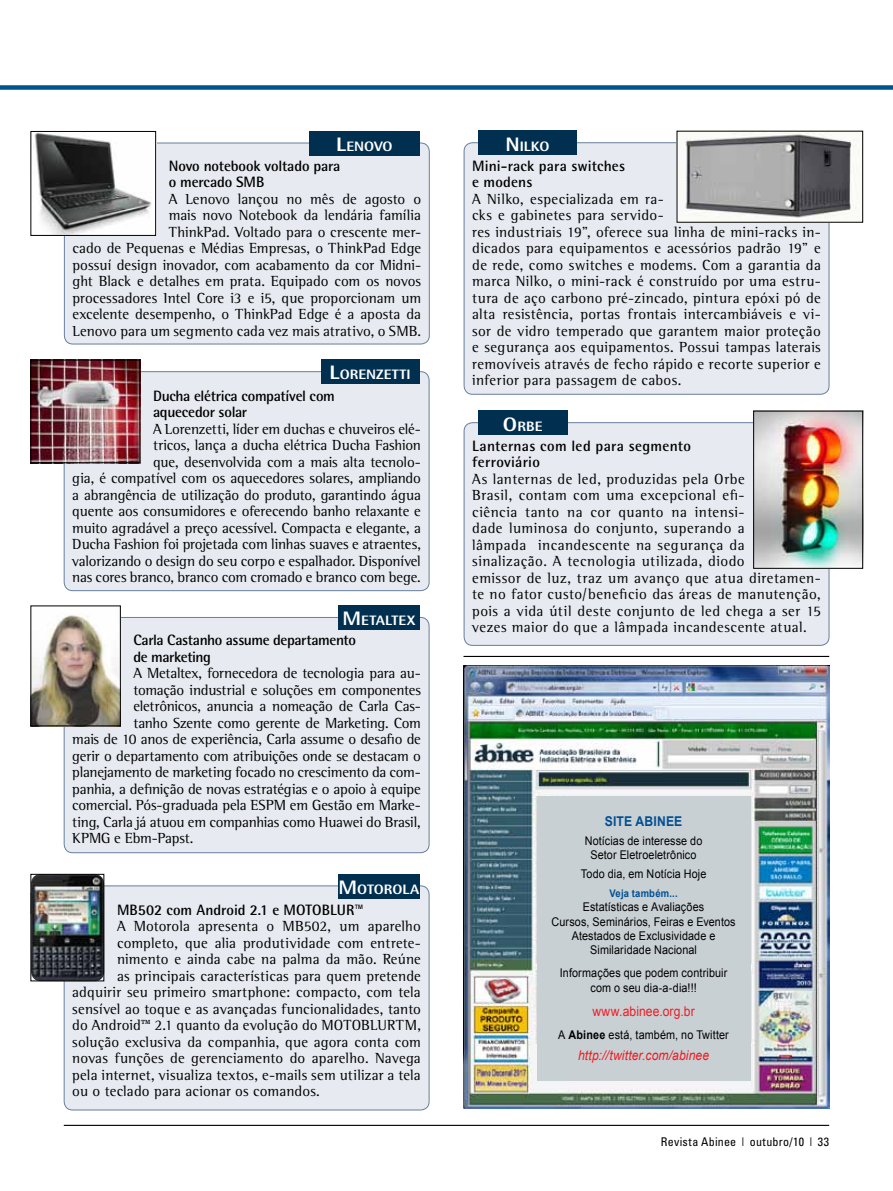
<style>
.page{position:relative;width:893px;height:1191px;background:#fff}
.page>*{position:absolute;margin:0;border:0;box-sizing:border-box;transform-origin:0 0}
.t1{font:800 19.5px "Rotis Semi Sans";color:#fff;scale:1.1 1}
.t2{font:15px/16.5px "Rotis Sem Serif";letter-spacing:.005em;color:#000;text-align:right}
.t3{font:15px/16.5px "Rotis Sem Serif";letter-spacing:.03em;color:#000}
.t4{font:15px "Rotis Sem Serif";letter-spacing:-.015em;color:#000}
.t5{font:700 15px/16.5px "Rotis Semi Sans";letter-spacing:-.005em;color:#000}
.t6{font:15px "Rotis Sem Serif";letter-spacing:-.02em;color:#000}
.t7{font:700 15px/16.5px "Rotis Semi Sans";letter-spacing:-.025em;color:#000}
.t8{font:700 15px/16.5px "Rotis Semi Sans";letter-spacing:.02em;color:#000}
.t9{font:800 13.65px "Rotis Semi Sans";color:#fff;scale:1.1 1}
.t10{font:italic 13.5px "Arial";letter-spacing:.005em;color:#ed1d24;scale:.9 1}
.t11{font:13.5px "Arial";letter-spacing:.01em;color:#ed1d24;scale:.9 1}
.t12{font:700 13.5px "Arial";letter-spacing:.015em;color:#004f93;scale:.9 1}
.t13{font:12px/14.4px "Arial";letter-spacing:.01em;color:#000;text-align:center;scale:.9 1}
.t14{font:condensed 12px "Univers";letter-spacing:.02em;color:#000}
.t15{font:700 10.5px "Arial";letter-spacing:.025em;color:#004f93;scale:.9 1}
.s1{font-size:19.5px}
.s2{font-weight:700}
</style>
<div class="page">
<div style="left:0;top:85px;width:893px;height:5px;background:#00548e"></div>
<hr style="left:64px;top:1124px;width:765px;height:2px;background:#000">
<img style="left:463px;top:665px;width:366px;height:443px">
<div style="left:64px;top:617px;width:365px;height:235px;background:#e7eaf0;border-radius:9px"></div>
<div style="left:64px;top:617px;width:365px;height:236px;border:1px solid #687f9d;border-radius:9px"></div>
<div style="left:464px;top:143px;width:365px;height:251px;background:#e7eaf0;border-radius:9px"></div>
<div style="left:464px;top:423px;width:365px;height:222px;background:#e7eaf0;border-radius:9px"></div>
<div style="left:464px;top:422px;width:365px;height:224px;border:1px solid #687f9d;border-radius:9px"></div>
<div style="left:338px;top:605px;width:82px;height:24px;background:#002f4f"></div>
<div style="left:478px;top:131px;width:99px;height:24px;background:#002f4f"></div>
<div style="left:478px;top:411px;width:89px;height:24px;background:#002f4f"></div>
<div style="left:64px;top:886px;width:365px;height:224px;background:#e7eaf0;border-radius:9px"></div>
<div style="left:64px;top:885px;width:365px;height:225px;border:1px solid #687f9d;border-radius:9px"></div>
<div style="left:338px;top:874px;width:82px;height:24px;background:#002f4f"></div>
<div style="left:64px;top:372px;width:365px;height:218px;background:#e7eaf0;border-radius:9px"></div>
<div style="left:64px;top:371px;width:365px;height:220px;border:1px solid #687f9d;border-radius:9px"></div>
<div style="left:321px;top:360px;width:99px;height:24px;background:#002f4f"></div>
<div style="left:64px;top:143px;width:365px;height:201px;background:#e7eaf0;border-radius:9px"></div>
<div style="left:64px;top:143px;width:366px;height:201px;border:1px solid #687f9d;border-radius:9px"></div>
<div style="left:309px;top:131px;width:111px;height:24px;background:#002f4f"></div>
<hr style="left:463px;top:656px;width:366px;height:1px;background:#000">
<div style="left:537px;top:796px;width:213px;height:284px;background:#c9d0d4"></div>
<img style="left:34px;top:133px;width:120px;height:101px">
<div style="left:30px;top:131px;width:126px;height:105px;border:1px solid #000"></div>
<img style="left:32px;top:362px;width:106px;height:99px">
<div style="left:30px;top:360px;width:110px;height:103px;border:1px solid #000"></div>
<img style="left:32px;top:614px;width:87px;height:110px">
<div style="left:30px;top:605px;width:91px;height:121px;border:1px solid #000"></div>
<img style="left:32px;top:876px;width:70px;height:103px">
<div style="left:30px;top:874px;width:74px;height:107px;border:1px solid #000"></div>
<img style="left:679px;top:133px;width:180px;height:88px">
<img style="left:755px;top:413px;width:106px;height:153px">
<div style="left:753px;top:411px;width:110px;height:157px;border:1px solid #000"></div>
<p class="t9" style="left:336px;top:138px;width:53px"><span class="s1">L</span>ENOVO</p>
<p class="t5" style="left:169px;top:157px;width:173px">Novo notebook voltado para o mercado SMB</p>
<p class="t2" style="left:72px;top:190px;width:350px">A Lenovo lançou no mês de agosto o<br>mais novo Notebook da lendária família<br>ThinkPad. Voltado para o crescente mer-<br>cado de Pequenas e Médias Empresas, o ThinkPad Edge possuí design inovador, com acabamento da cor Midni&shy;ght Black e detalhes em prata. Equipado com os novos processadores Intel Core i3 e i5, que proporcionam um excelente desempenho, o ThinkPad Edge é a aposta da Lenovo para um segmento cada vez mais atrativo, o SMB.</p>
<p class="t9" style="left:330px;top:366px;width:75px"><span class="s1">L</span>ORENZETTI</p>
<p class="t5" style="left:153px;top:387px;width:183px">Ducha elétrica compatível com aquecedor solar</p>
<p class="t2" style="left:72px;top:420px;width:350px">A Lorenzetti, líder em duchas e chuveiros elé-<br>tricos, lança a ducha elétrica Ducha Fashion<br>que, desenvolvida com a mais alta tecnolo-<br>gia, é compatível com os aquecedores solares, ampliando a abrangência de utilização do produto, garantindo água quente aos consumidores e oferecendo banho relaxante e muito agradável a preço acessível. Compacta e elegante, a Ducha Fashion foi projetada com linhas suaves e atraentes, valorizando o design do seu corpo e espalhador. Disponível nas cores branco, branco com cromado e branco com bege.</p>
<h1 class="t1" style="left:342px;top:606px;width:16px">M</h1>
<p class="t9" style="left:361px;top:612px;width:51px">ETALTEX</p>
<p class="t7" style="left:133px;top:631px;width:224px">Carla Castanho assume departamento de marketing</p>
<p class="t4" style="left:133px;top:664px;width:289px">A Metaltex, fornecedora de tecnologia para au-</p>
<p class="t4" style="left:133px;top:681px;width:289px">tomação industrial e soluções em componentes</p>
<p class="t4" style="left:133px;top:697px;width:289px">eletrônicos, anuncia a nomeação de Carla Cas-</p>
<p class="t6" style="left:133px;top:714px;width:289px">tanho Szente como gerente de Marketing. Com</p>
<p class="t4" style="left:72px;top:730px;width:350px">mais de 10 anos de experiência, Carla assume o desafio de</p>
<p class="t2" style="left:72px;top:747px;width:350px">gerir o departamento com atribuições onde se destacam o</p>
<p class="t4" style="left:72px;top:763px;width:350px">planejamento de marketing focado no crescimento da com-</p>
<p class="t4" style="left:72px;top:780px;width:350px">panhia, a definição de novas estratégias e o apoio à equipe</p>
<p class="t4" style="left:72px;top:796px;width:350px">comercial. Pós-graduada pela ESPM em Gestão em Marke-</p>
<p class="t6" style="left:72px;top:813px;width:350px">ting, Carla já atuou em companhias como Huawei do Brasil,</p>
<p class="t4" style="left:72px;top:829px;width:123px">KPMG e Ebm-Papst.</p>
<p class="t9" style="left:338px;top:880px;width:75px"><span class="s1">M</span> OTOROLA</p>
<p class="t5" style="left:117px;top:901px;width:248px">MB502 com Android 2.1 e MOTOBLUR™</p>
<p class="t2" style="left:117px;top:918px;width:305px">A Motorola apresenta o MB502, um aparelho</p>
<p class="t2" style="left:117px;top:934px;width:305px">completo, que alia produtividade com entrete-</p>
<p class="t2" style="left:117px;top:951px;width:305px">nimento e ainda cabe na palma da mão. Reúne</p>
<p class="t2" style="left:117px;top:967px;width:305px">as principais características para quem pretende</p>
<p class="t2" style="left:72px;top:984px;width:350px">adquirir seu primeiro smartphone: compacto, com tela</p>
<p class="t2" style="left:72px;top:1000px;width:350px">sensível ao toque e as avançadas funcionalidades, tanto</p>
<p class="t2" style="left:72px;top:1017px;width:350px">do Android™ 2.1 quanto da evolução do MOTOBLURTM,</p>
<p class="t2" style="left:72px;top:1033px;width:350px">solução exclusiva da companhia, que agora conta com</p>
<p class="t2" style="left:72px;top:1050px;width:350px">novas funções de gerenciamento do aparelho. Navega</p>
<p class="t2" style="left:72px;top:1066px;width:350px">pela internet, visualiza textos, e-mails sem utilizar a tela</p>
<p class="t2" style="left:72px;top:1083px;width:249px">ou o teclado para acionar os comandos.</p>
<p class="t9" style="left:505px;top:137px;width:41px"><span class="s1">N</span> ILKO</p>
<p class="t5" style="left:472px;top:157px;width:154px">Mini-rack para switches e modens</p>
<p class="t2" style="left:472px;top:190px;width:350px;text-align:left">A Nilko, especializada em ra-<br>cks e gabinetes para servido-<br>res industriais 19”, oferece sua linha de mini-racks in&shy;dicados para equipamentos e acessórios padrão 19” e de rede, como switches e modems. Com a garantia da marca Nilko, o mini-rack é construído por uma estru&shy;tura de aço carbono pré-zincado, pintura epóxi pó de alta resistência, portas frontais intercambiáveis e vi&shy;sor de vidro temperado que garantem maior proteção e segurança aos equipamentos. Possui tampas laterais removíveis através de fecho rápido e recorte superior e inferior para passagem de cabos.</p>
<p class="t9" style="left:503px;top:417px;width:37px"><span class="s1">O</span>RBE</p>
<p class="t8" style="left:472px;top:437px;width:220px">Lanternas com led para segmento ferroviário</p>
<p class="t3" style="left:472px;top:470px;width:350px">As lanternas de led, produzidas pela Orbe<br>Brasil, contam com uma excepcional efi-<br>ciência tanto na cor quanto na intensi-<br>dade luminosa do conjunto, superando a<br>lâmpada incandescente na segurança da sinalização. A tecnologia utilizada, diodo<br>emissor de luz, traz um avanço que atua diretamen&shy;te no fator custo/beneficio das áreas de manutenção, pois a vida útil deste conjunto de led chega a ser 15</p>
<p class="t3" style="left:472px;top:619px;width:336px">vezes maior do que a lâmpada incandescente atual.</p>
<p class="t12" style="left:605px;top:812px;width:88px">SITE ABINEE</p>
<p class="t13" style="left:585px;top:833px;width:132px">Notícias de interesse do<br>Setor Eletroeletrônico</p>
<p class="t13" style="left:581px;top:866px;width:141px">Todo dia, em Notícia Hoje</p>
<p class="t15" style="left:609px;top:886px;width:77px">Veja também...</p>
<p class="t13" style="left:552px;top:900px;width:206px">Estatísticas e Avaliações<br>Cursos, Seminários, Feiras e Eventos<br>Atestados de Exclusividade e<br>Similaridade Nacional</p>
<p class="t13" style="left:560px;top:966px;width:188px">Informações que podem contribuir com o seu dia-a-dia!!!</p>
<p class="t11" style="left:592px;top:1002px;width:115px">www.abinee.org.br</p>
<p class="t13" style="left:558px;top:1028px;width:191px">A <span class="s2">Abinee</span> está, também, no Twitter</p>
<p class="t10" style="left:578px;top:1046px;width:147px">http://twitter.com/abinee</p>
<p class="t14" style="left:661px;top:1134px;width:170px">Revista Abinee | outubro/10 | 33</p>
</div>
